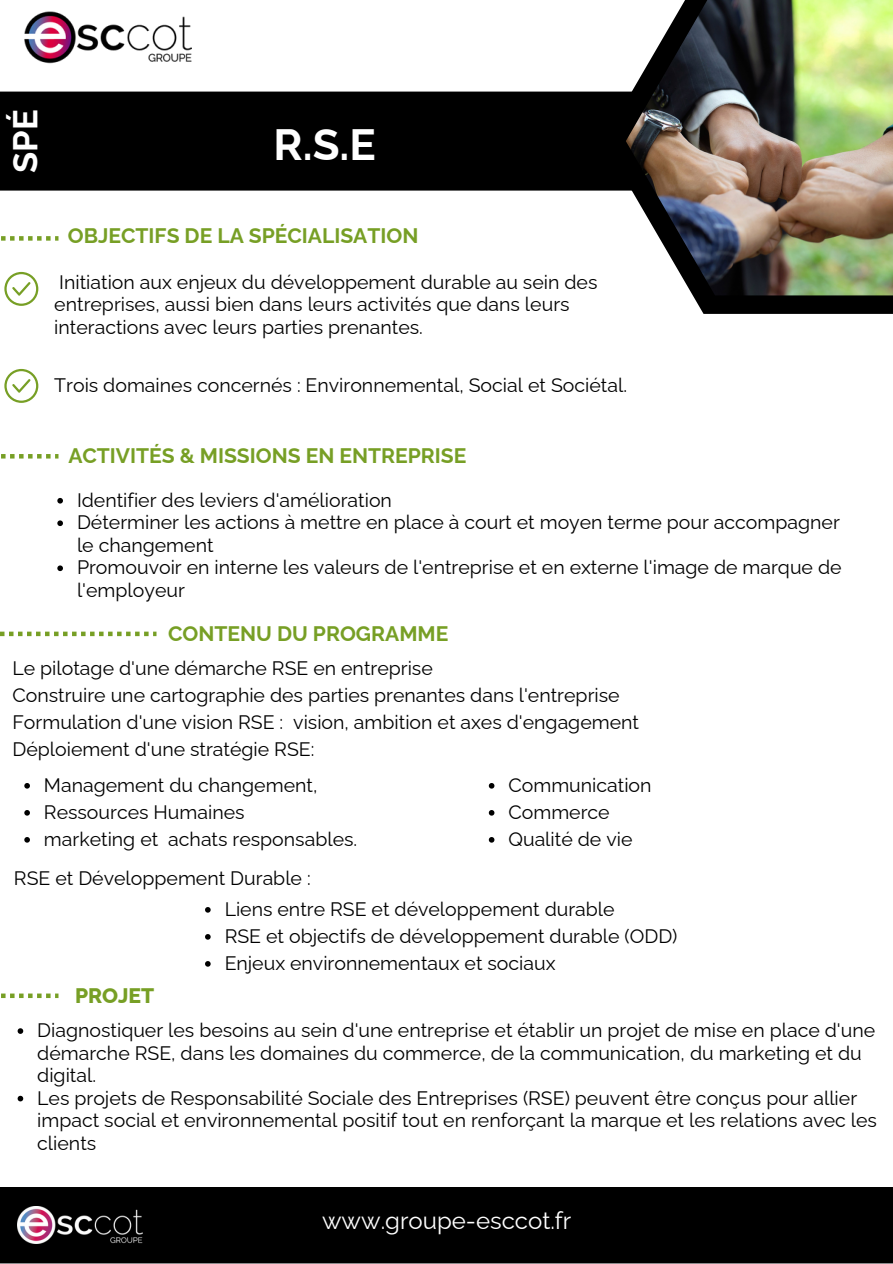
<style>
.page{position:relative;width:893px;height:1264px;background:#fff}
.page>*{position:absolute;margin:0;border:0;box-sizing:border-box;transform-origin:0 0}
.t1{font:700 43.8px "Raleway";color:#fff}
.t2{font:700 34.5px "Raleway";color:#fff}
.t3{font:24px "Raleway";color:#fff}
.t4{font:700 21px "Raleway";color:#779f25}
.t5{font:800 21px "Raleway";color:#779f25}
.t6{font:19.5px/22.5px "Raleway";color:#000}
</style>
<div class="page">
<div style="left:0;top:92px;width:892px;height:98px;background:#000"></div>
<svg style="left:603px;top:91px;width:289px;height:223px;fill:#000"></svg>
<img style="left:24px;top:11px;width:168px;height:53px">
<svg style="left:4px;top:272px;width:34px;height:34px"></svg>
<svg style="left:4px;top:369px;width:34px;height:33px"></svg>
<svg style="left:1px;top:236px;width:57px;height:5px"></svg>
<svg style="left:0;top:631px;width:156px;height:5px"></svg>
<svg style="left:18px;top:1028px;width:5px;height:5px"></svg>
<svg style="left:18px;top:1095px;width:5px;height:6px"></svg>
<svg style="left:1px;top:993px;width:57px;height:5px"></svg>
<img style="left:625px;top:0;width:267px;height:295px">
<div style="left:0;top:1186px;width:892px;height:77px;background:#000"></div>
<img style="left:17px;top:1206px;width:125px;height:37px">
<svg style="left:1px;top:454px;width:57px;height:4px"></svg>
<svg style="left:57px;top:498px;width:6px;height:5px"></svg>
<svg style="left:57px;top:520px;width:6px;height:6px"></svg>
<svg style="left:57px;top:565px;width:6px;height:6px"></svg>
<svg style="left:489px;top:783px;width:5px;height:5px"></svg>
<svg style="left:489px;top:810px;width:5px;height:5px"></svg>
<svg style="left:489px;top:837px;width:5px;height:5px"></svg>
<svg style="left:24px;top:783px;width:6px;height:5px"></svg>
<svg style="left:24px;top:810px;width:6px;height:5px"></svg>
<svg style="left:24px;top:837px;width:6px;height:5px"></svg>
<svg style="left:205px;top:907px;width:6px;height:5px"></svg>
<svg style="left:205px;top:934px;width:6px;height:5px"></svg>
<svg style="left:205px;top:961px;width:6px;height:5px"></svg>
<p class="t2" style="left:5px;top:173px;width:65px;rotate:-90deg">SPÉ</p>
<p class="t1" style="left:273px;top:119px;width:104px">R.S.E</p>
<p class="t4" style="left:68px;top:223px;width:352px">OBJECTIFS DE LA SPÉCIALISATION</p>
<p class="t6" style="left:54px;top:271px;width:544px">Initiation aux enjeux du développement durable au sein des entreprises, aussi bien dans leurs activités que dans leurs interactions avec leurs parties prenantes.</p>
<p class="t6" style="left:54px;top:374px;width:574px">Trois domaines concernés : Environnemental, Social et Sociétal.</p>
<p class="t4" style="left:68px;top:443px;width:399px">ACTIVITÉS &amp; MISSIONS EN ENTREPRISE</p>
<p class="t6" style="left:77px;top:489px;width:316px">Identifier des leviers d'amélioration</p>
<p class="t6" style="left:77px;top:511px;width:764px">Déterminer les actions à mettre en place à court et moyen terme pour accompagner le changement</p>
<p class="t6" style="left:77px;top:556px;width:766px">Promouvoir en interne les valeurs de l'entreprise et en externe l'image de marque de l'employeur</p>
<p class="t4" style="left:168px;top:621px;width:282px">CONTENU DU PROGRAMME</p>
<p class="t6" style="left:12px;top:657px;width:422px">Le pilotage d'une démarche RSE en entreprise</p>
<p class="t6" style="left:12px;top:684px;width:608px">Construire une cartographie des parties prenantes dans l'entreprise</p>
<p class="t6" style="left:12px;top:711px;width:628px">Formulation d'une vision RSE : vision, ambition et axes d'engagement</p>
<p class="t6" style="left:12px;top:738px;width:303px">Déploiement d'une stratégie RSE:</p>
<p class="t6" style="left:44px;top:773px;width:275px">Management du changement,</p>
<p class="t6" style="left:44px;top:800px;width:202px">Ressources Humaines</p>
<p class="t6" style="left:44px;top:827px;width:315px">marketing et achats responsables.</p>
<p class="t6" style="left:14px;top:867px;width:298px">RSE et Développement Durable :</p>
<p class="t6" style="left:225px;top:897px;width:391px">Liens entre RSE et développement durable</p>
<p class="t6" style="left:225px;top:924px;width:454px">RSE et objectifs de développement durable (ODD)</p>
<p class="t6" style="left:225px;top:951px;width:332px">Enjeux environnementaux et sociaux</p>
<p class="t6" style="left:508px;top:773px;width:145px">Communication</p>
<p class="t6" style="left:508px;top:800px;width:103px">Commerce</p>
<p class="t6" style="left:508px;top:827px;width:125px">Qualité de vie</p>
<p class="t5" style="left:75px;top:982px;width:81px">PROJET</p>
<p class="t6" style="left:37px;top:1019px;width:839px">Diagnostiquer les besoins au sein d'une entreprise et établir un projet de mise en place d'une démarche RSE, dans les domaines du commerce, de la communication, du marketing et du digital.</p>
<p class="t6" style="left:37px;top:1086px;width:841px">Les projets de Responsabilité Sociale des Entreprises (RSE) peuvent être conçus pour allier impact social et environnemental positif tout en renforçant la marque et les relations avec les clients</p>
<p class="t3" style="left:322px;top:1206px;width:251px">www.groupe-esccot.fr</p>
</div>
